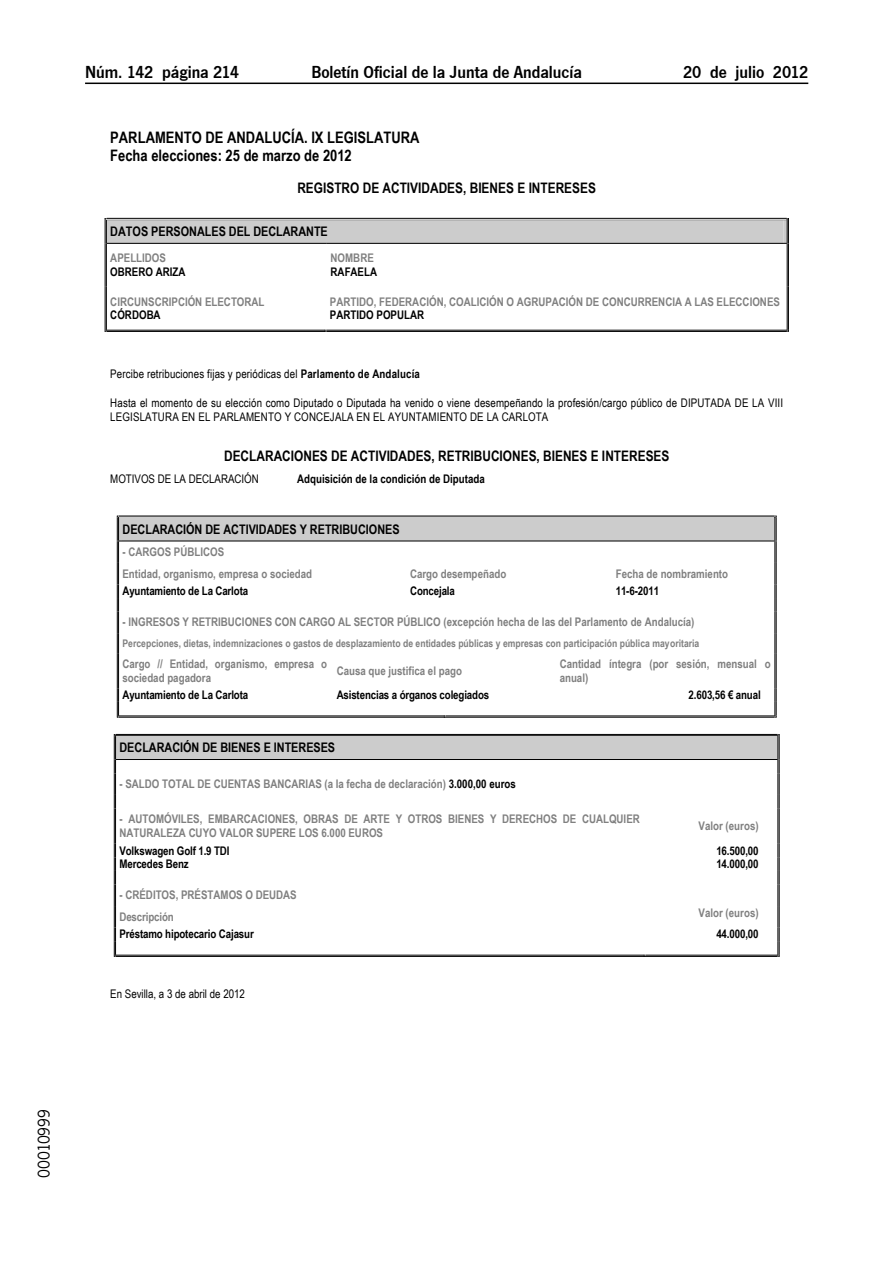
<style>
.page{position:relative;width:893px;height:1263px;background:#fff}
.page>*{position:absolute;margin:0;border:0;box-sizing:border-box;transform-origin:0 0}
.t1{font:600 18px "News Got T";color:#000;scale:.96 1}
.t2{font:18px "News Got T";color:#000}
.t3{font:700 15.75px/18.1px "Arial Narrow";color:#000}
.t4{font:700 14.4px "Arial Narrow";color:#000}
.t5{font:700 13.2px "Arial Narrow";color:#000}
.t6{font:700 11.85px/13.6px "Arial Narrow";color:#808080}
.t7{font:11.85px/13.6px "Arial Narrow";letter-spacing:.01em;color:#000}
.t8{font:700 11.85px "Arial Narrow";letter-spacing:-.01em;color:#000}
.t9{font:700 10.5px "Arial Narrow";color:#808080}
.s1{font-weight:700}
.s2{color:#000}
</style>
<div class="page">
<hr style="left:85px;top:83px;width:723px;height:1px;background:#000">
<svg style="left:105px;top:218px;width:684px;height:26px;background:#bcbcbc"></svg>
<hr style="left:106px;top:244px;width:1px;height:43px;background:#000">
<hr style="left:105px;top:244px;width:1px;height:43px;background:#000">
<hr style="left:788px;top:244px;width:1px;height:43px;background:#000">
<hr style="left:786px;top:244px;width:1px;height:43px;background:#000">
<hr style="left:106px;top:287px;width:1px;height:43px;background:#000">
<hr style="left:105px;top:287px;width:1px;height:45px;background:#000">
<hr style="left:107px;top:331px;width:218px;height:1px;background:#000">
<hr style="left:107px;top:330px;width:218px;height:1px;background:#000">
<hr style="left:326px;top:331px;width:460px;height:1px;background:#000">
<hr style="left:326px;top:330px;width:460px;height:1px;background:#000">
<hr style="left:788px;top:287px;width:1px;height:43px;background:#000">
<hr style="left:786px;top:287px;width:1px;height:43px;background:#000">
<svg style="left:117px;top:516px;width:659px;height:137px"></svg>
<hr style="left:118px;top:653px;width:1px;height:35px;background:#000">
<hr style="left:117px;top:653px;width:1px;height:35px;background:#000">
<hr style="left:775px;top:653px;width:1px;height:35px;background:#000">
<hr style="left:774px;top:653px;width:1px;height:35px;background:#000">
<svg style="left:117px;top:688px;width:2px;height:30px"></svg>
<hr style="left:119px;top:717px;width:326px;height:1px;background:#000">
<hr style="left:119px;top:716px;width:326px;height:1px;background:#000">
<hr style="left:444px;top:717px;width:330px;height:1px;background:#000">
<hr style="left:445px;top:716px;width:329px;height:1px;background:#000">
<svg style="left:774px;top:688px;width:2px;height:30px"></svg>
<svg style="left:114px;top:734px;width:665px;height:75px"></svg>
<hr style="left:115px;top:809px;width:1px;height:35px;background:#000">
<hr style="left:114px;top:809px;width:1px;height:35px;background:#000">
<hr style="left:778px;top:809px;width:1px;height:35px;background:#000">
<hr style="left:777px;top:809px;width:1px;height:35px;background:#000">
<svg style="left:114px;top:844px;width:2px;height:113px"></svg>
<hr style="left:116px;top:956px;width:528px;height:1px;background:#000">
<hr style="left:116px;top:955px;width:528px;height:1px;background:#000">
<hr style="left:643px;top:956px;width:134px;height:1px;background:#000">
<hr style="left:645px;top:955px;width:132px;height:1px;background:#000">
<svg style="left:777px;top:844px;width:2px;height:113px"></svg>
<h1 class="t1" style="left:85px;top:62px;width:162px">Núm. 142 página 214</h1>
<h1 class="t1" style="left:311px;top:62px;width:283px">Boletín Oficial de la Junta de Andalucía</h1>
<h1 class="t1" style="left:683px;top:62px;width:132px">20 de julio 2012</h1>
<h2 class="t3" style="left:110px;top:127px;width:311px">PARLAMENTO DE ANDALUCÍA. IX LEGISLATURA<br>Fecha elecciones: 25 de marzo de 2012</h2>
<p class="t4" style="left:297px;top:177px;width:300px">REGISTRO DE ACTIVIDADES, BIENES E INTERESES</p>
<p class="t5" style="left:110px;top:222px;width:219px">DATOS PERSONALES DEL DECLARANTE</p>
<p class="t6" style="left:110px;top:251px;width:57px">APELLIDOS</p>
<p class="t8" style="left:110px;top:263px;width:77px">OBRERO ARIZA</p>
<p class="t6" style="left:330px;top:251px;width:45px">NOMBRE</p>
<p class="t8" style="left:330px;top:263px;width:48px">RAFAELA</p>
<p class="t6" style="left:110px;top:294px;width:156px">CIRCUNSCRIPCIÓN ELECTORAL</p>
<p class="t8" style="left:110px;top:306px;width:52px">CÓRDOBA</p>
<p class="t6" style="left:330px;top:294px;width:451px">PARTIDO, FEDERACIÓN, COALICIÓN O AGRUPACIÓN DE CONCURRENCIA A LAS ELECCIONES</p>
<p class="t8" style="left:330px;top:306px;width:96px">PARTIDO POPULAR</p>
<p class="t7" style="left:110px;top:366px;width:311px">Percibe retribuciones fijas y periódicas del <span class="s1">Parlamento de Andalucía</span></p>
<p class="t7" style="left:110px;top:396px;width:674px">Hasta el momento de su elección como Diputado o Diputada ha venido o viene desempeñando la profesión/cargo público de DIPUTADA DE LA VIII<br>LEGISLATURA EN EL PARLAMENTO Y CONCEJALA EN EL AYUNTAMIENTO DE LA CARLOTA</p>
<p class="t4" style="left:224px;top:445px;width:447px">DECLARACIONES DE ACTIVIDADES, RETRIBUCIONES, BIENES E INTERESES</p>
<p class="t7" style="left:110px;top:471px;width:150px">MOTIVOS DE LA DECLARACIÓN</p>
<p class="t8" style="left:297px;top:470px;width:189px">Adquisición de la condición de Diputada</p>
<p class="t5" style="left:122px;top:519px;width:278px">DECLARACIÓN DE ACTIVIDADES Y RETRIBUCIONES</p>
<p class="t6" style="left:122px;top:541px;width:191px;line-height:21.6px">- CARGOS PÚBLICOS<br>Entidad, organismo, empresa o sociedad</p>
<p class="t6" style="left:410px;top:566px;width:98px">Cargo desempeñado</p>
<p class="t6" style="left:615px;top:566px;width:114px">Fecha de nombramiento</p>
<p class="t8" style="left:122px;top:582px;width:127px">Ayuntamiento de La Carlota</p>
<p class="t8" style="left:410px;top:582px;width:46px">Concejala</p>
<p class="t8" style="left:615px;top:582px;width:45px">11-6-2011</p>
<p class="t6" style="left:122px;top:615px;width:573px">- INGRESOS Y RETRIBUCIONES CON CARGO AL SECTOR PÚBLICO (excepción hecha de las del Parlamento de Andalucía)</p>
<p class="t9" style="left:122px;top:635px;width:578px">Percepciones, dietas, indemnizaciones o gastos de desplazamiento de entidades públicas y empresas con participación pública mayoritaria</p>
<p class="t6" style="left:122px;top:656px;width:206px">Cargo // Entidad, organismo, empresa o sociedad pagadora</p>
<p class="t6" style="left:337px;top:663px;width:127px">Causa que justifica el pago</p>
<p class="t6" style="left:559px;top:656px;width:212px">Cantidad íntegra (por sesión, mensual o anual)</p>
<p class="t8" style="left:122px;top:686px;width:127px">Ayuntamiento de La Carlota</p>
<p class="t8" style="left:336px;top:686px;width:154px">Asistencias a órganos colegiados</p>
<p class="t8" style="left:688px;top:686px;width:74px">2.603,56 € anual</p>
<p class="t5" style="left:119px;top:738px;width:217px">DECLARACIÓN DE BIENES E INTERESES</p>
<p class="t6" style="left:119px;top:777px;width:398px">- SALDO TOTAL DE CUENTAS BANCARIAS (a la fecha de declaración) <span class="s2">3.000,00 euros</span></p>
<p class="t6" style="left:119px;top:812px;width:522px">- AUTOMÓVILES, EMBARCACIONES, OBRAS DE ARTE Y OTROS BIENES Y DERECHOS DE CUALQUIER<br>NATURALEZA CUYO VALOR SUPERE LOS 6.000 EUROS</p>
<p class="t6" style="left:698px;top:819px;width:62px">Valor (euros)</p>
<p class="t8" style="left:119px;top:842px;width:112px">Volkswagen Golf 1.9 TDI</p>
<p class="t8" style="left:716px;top:842px;width:44px">16.500,00</p>
<p class="t8" style="left:119px;top:855px;width:71px">Mercedes Benz</p>
<p class="t8" style="left:716px;top:855px;width:44px">14.000,00</p>
<p class="t6" style="left:119px;top:884px;width:179px;line-height:21.5px">- CRÉDITOS, PRÉSTAMOS O DEUDAS<br>Descripción</p>
<p class="t6" style="left:698px;top:905px;width:62px">Valor (euros)</p>
<p class="t8" style="left:119px;top:925px;width:136px">Préstamo hipotecario Cajasur</p>
<p class="t8" style="left:716px;top:925px;width:44px">44.000,00</p>
<p class="t7" style="left:110px;top:987px;width:136px">En Sevilla, a 3 de abril de 2012</p>
<h1 class="t2" style="left:34px;top:1178px;width:70px;rotate:-90deg">00010999</h1>
</div>
